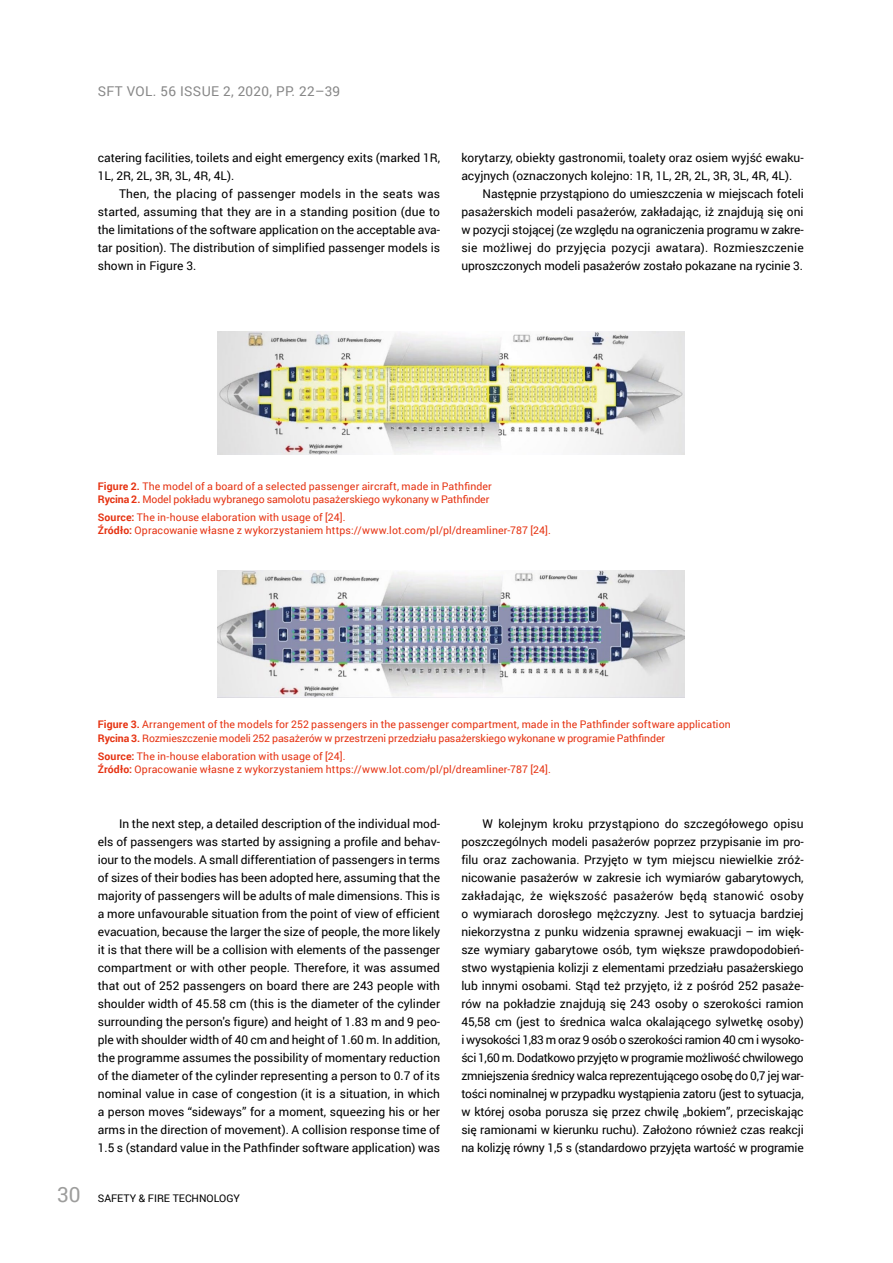
<style>
.page{position:relative;width:893px;height:1263px;background:#fff}
.page>*{position:absolute;margin:0;border:0;box-sizing:border-box;transform-origin:0 0}
.t1{font:13.5px "Roboto";letter-spacing:.025em;color:#878787}
.t2{font:12px/18px "Roboto";color:#000;text-align:justify}
.t3{font:10.5px/13.5px "Roboto";letter-spacing:.01em;color:#e63312}
.t4{font:10.5px "Roboto";color:#000}
.s1{font-weight:700}
.s2{font-size:21px;color:#9d9d9c}
</style>
<div class="page">
<img style="left:217px;top:332px;width:467px;height:123px">
<img style="left:217px;top:570px;width:467px;height:127px">
<p class="t1" style="left:98px;top:82px;width:244px">SFT VOL. 56 ISSUE 2, 2020, PP. 22–39</p>
<p class="t2" style="left:98px;top:148px;width:344px">catering facilities, toilets and eight emergency exits (marked 1R,<br>1L, 2R, 2L, 3R, 3L, 4R, 4L).</p>
<p class="t2" style="left:98px;top:184px;width:344px;text-indent:21px">Then, the placing of passenger models in the seats was started, assuming that they are in a standing position (due to the limitations of the software application on the acceptable ava&shy;tar position). The distribution of simplified passenger models is shown in Figure 3.</p>
<p class="t2" style="left:461px;top:148px;width:344px">korytarzy, obiekty gastronomii, toalety oraz osiem wyjść ewaku-</p>
<p class="t2" style="left:461px;top:166px;width:332px">acyjnych (oznaczonych kolejno: 1R, 1L, 2R, 2L, 3R, 3L, 4R, 4L).</p>
<p class="t2" style="left:483px;top:184px;width:323px">Następnie przystąpiono do umieszczenia w miejscach foteli</p>
<p class="t2" style="left:461px;top:202px;width:344px">pasażerskich modeli pasażerów, zakładając, iż znajdują się oni</p>
<p class="t2" style="left:461px;top:220px;width:344px">w pozycji stojącej (ze względu na ograniczenia programu w zakre-</p>
<p class="t2" style="left:461px;top:238px;width:344px">sie możliwej do przyjęcia pozycji awatara). Rozmieszczenie</p>
<p class="t2" style="left:461px;top:256px;width:343px">uproszczonych modeli pasażerów zostało pokazane na rycinie 3.</p>
<p class="t3" style="left:98px;top:479px;width:396px"><span class="s1">Figure 2.</span> The model of a board of a selected passenger aircraft, made in Pathfinder<br><span class="s1">Rycina 2.</span> Model pokładu wybranego samolotu pasażerskiego wykonany w Pathfinder</p>
<p class="t3" style="left:98px;top:510px;width:455px"><span class="s1">Source:</span> The in-house elaboration with usage of [24].<br><span class="s1">Źródło:</span> Opracowanie własne z wykorzystaniem https://www.lot.com/pl/pl/dreamliner-787 [24].</p>
<p class="t3" style="left:98px;top:717px;width:634px"><span class="s1">Figure 3.</span> Arrangement of the models for 252 passengers in the passenger compartment, made in the Pathfinder software application<br><span class="s1">Rycina 3.</span> Rozmieszczenie modeli 252 pasażerów w przestrzeni przedziału pasażerskiego wykonane w programie Pathfinder</p>
<p class="t3" style="left:98px;top:749px;width:455px"><span class="s1">Source:</span> The in-house elaboration with usage of [24].<br><span class="s1">Źródło:</span> Opracowanie własne z wykorzystaniem https://www.lot.com/pl/pl/dreamliner-787 [24].</p>
<p class="t2" style="left:98px;top:814px;width:344px;text-indent:21px">In the next step, a detailed description of the individual mod&shy;els of passengers was started by assigning a profile and behav&shy;iour to the models. A small differentiation of passengers in terms of sizes of their bodies has been adopted here, assuming that the majority of passengers will be adults of male dimensions. This is a more unfavourable situation from the point of view of efficient evacuation, because the larger the size of people, the more likely it is that there will be a collision with elements of the passenger compartment or with other people. Therefore, it was assumed that out of 252 passengers on board there are 243 people with shoulder width of 45.58 cm (this is the diameter of the cylinder surrounding the person's figure) and height of 1.83 m and 9 peo&shy;ple with shoulder width of 40 cm and height of 1.60 m. In addition, the programme assumes the possibility of momentary reduction of the diameter of the cylinder representing a person to 0.7 of its nominal value in case of congestion (it is a situation, in which a person moves “sideways” for a moment, squeezing his or her arms in the direction of movement). A collision response time of 1.5 s (standard value in the Pathfinder software application) was</p>
<p class="t2" style="left:461px;top:814px;width:344px;text-indent:21px">W kolejnym kroku przystąpiono do szczegółowego opisu poszczególnych modeli pasażerów poprzez przypisanie im pro&shy;filu oraz zachowania. Przyjęto w tym miejscu niewielkie zróż&shy;nicowanie pasażerów w zakresie ich wymiarów gabarytowych, zakładając, że większość pasażerów będą stanowić osoby o wymiarach dorosłego mężczyzny. Jest to sytuacja bardziej niekorzystna z punku widzenia sprawnej ewakuacji – im więk&shy;sze wymiary gabarytowe osób, tym większe prawdopodobień&shy;stwo wystąpienia kolizji z elementami przedziału pasażerskiego lub innymi osobami. Stąd też przyjęto, iż z pośród 252 pasaże&shy;rów na pokładzie znajdują się 243 osoby o szerokości ramion 45,58 cm (jest to średnica walca okalającego sylwetkę osoby) i wysokości 1,83 m oraz 9 osób o szerokości ramion 40 cm i wysoko&shy;ści 1,60 m. Dodatkowo przyjęto w programie możliwość chwilowego zmniejszenia średnicy walca reprezentującego osobę do 0,7 jej war&shy;tości nominalnej w przypadku wystąpienia zatoru (jest to sytuacja, w której osoba porusza się przez chwilę „bokiem”, przeciskając się ramionami w kierunku ruchu). Założono również czas reakcji na kolizję równy 1,5 s (standardowo przyjęta wartość w programie</p>
<p class="t4" style="left:57px;top:1190px;width:184px"><span class="s2">30</span> SAFETY &amp; FIRE TECHNOLOGY</p>
</div>
